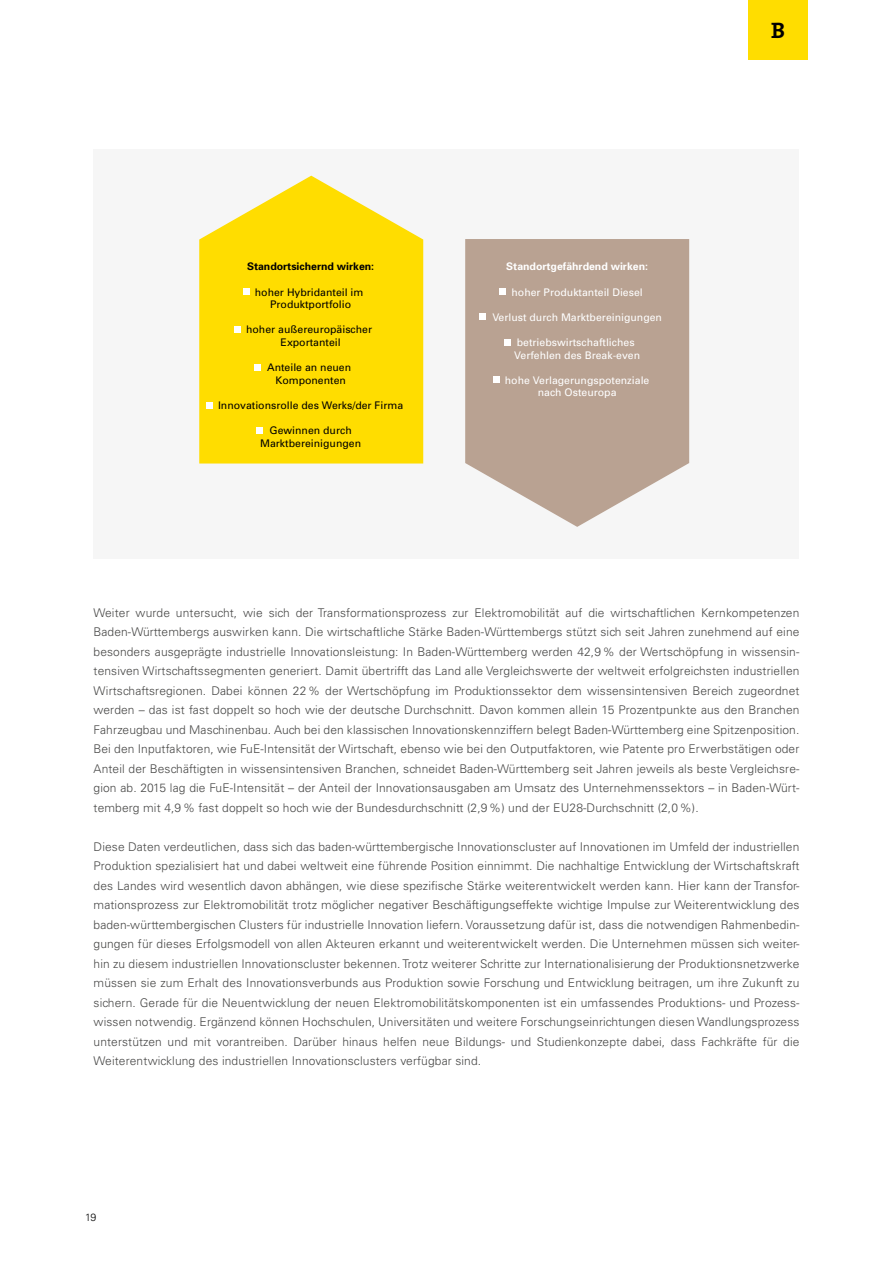
<style>
.page{position:relative;width:893px;height:1263px;background:#fff}
.page>*{position:absolute;margin:0;border:0;box-sizing:border-box;transform-origin:0 0}
.t1{font:22.5px "The Serif Bold Caps";color:#000}
.t2{font:300 12px/19.5px "Univers LT";letter-spacing:.01em;color:#484847;text-align:justify}
.t3{font:10.5px/12.6px "Univers";color:#000;text-align:center}
.t4{font:10.5px/12.6px "Univers";color:#fff}
.t5{font:700 10.5px "Univers";color:#fff}
.t6{font:700 10.5px "Univers";color:#000}
.t7{font:300 10.5px "Univers LT";color:#000}
</style>
<div class="page">
<div style="left:94px;top:149px;width:705px;height:409px;background:#f6f6f6"></div>
<svg style="left:199px;top:176px;width:224px;height:287px;background:#fddf1c"></svg>
<svg style="left:465px;top:239px;width:224px;height:288px;background:#bfab9d"></svg>
<div style="left:243px;top:288px;width:6px;height:7px;background:#fff"></div>
<div style="left:499px;top:288px;width:7px;height:7px;background:#fff"></div>
<div style="left:479px;top:313px;width:6px;height:7px;background:#fff"></div>
<div style="left:504px;top:339px;width:7px;height:6px;background:#fff"></div>
<svg style="left:493px;top:377px;width:6px;height:6px"></svg>
<div style="left:234px;top:326px;width:7px;height:7px;background:#fff"></div>
<div style="left:255px;top:364px;width:6px;height:7px;background:#fff"></div>
<svg style="left:207px;top:402px;width:6px;height:6px"></svg>
<div style="left:256px;top:427px;width:7px;height:7px;background:#fff"></div>
<div style="left:748px;top:0;width:60px;height:60px;background:#fd0"></div>
<p class="t6" style="left:247px;top:260px;width:129px">Standortsichernd wirken:</p>
<p class="t3" style="left:255px;top:285px;width:110px">hoher Hybridanteil im<br>Produktportfolio</p>
<p class="t3" style="left:246px;top:323px;width:128px">hoher außereuropäischer<br>Exportanteil</p>
<p class="t3" style="left:267px;top:361px;width:86px">Anteile an neuen<br>Komponenten</p>
<p class="t3" style="left:218px;top:399px;width:187px">Innovationsrolle des Werks/der Firma</p>
<p class="t3" style="left:260px;top:424px;width:102px">Gewinnen durch<br>Marktbereinigungen</p>
<p class="t5" style="left:506px;top:260px;width:143px">Standortgefährdend wirken:</p>
<p class="t4" style="left:512px;top:285px;width:133px">hoher Produktanteil Diesel</p>
<p class="t4" style="left:492px;top:311px;width:171px">Verlust durch Marktbereinigungen</p>
<p class="t4" style="left:514px;top:336px;width:127px">betriebswirtschaftliches<br>Verfehlen des Break-even</p>
<p class="t4" style="left:505px;top:374px;width:146px;text-align:center">hohe Verlagerungspotenziale nach Osteuropa</p>
<h1 class="t1" style="left:771px;top:11px;width:15px">B</h1>
<p class="t2" style="left:94px;top:603px;width:707px">Weiter wurde untersucht, wie sich der Transformationsprozess zur Elektromobilität auf die wirtschaftlichen Kernkompetenzen Baden-Württembergs auswirken kann. Die wirtschaftliche Stärke Baden-Württembergs stützt sich seit Jahren zunehmend auf eine besonders ausgeprägte industrielle Innovationsleistung: In Baden-Württemberg werden 42,9% der Wertschöpfung in wissensin&shy;tensiven Wirtschaftssegmenten generiert. Damit übertrifft das Land alle Vergleichswerte der weltweit erfolgreichsten industriellen Wirtschaftsregionen. Dabei können 22% der Wertschöpfung im Produktionssektor dem wissensintensiven Bereich zugeordnet werden – das ist fast doppelt so hoch wie der deutsche Durchschnitt. Davon kommen allein 15 Prozentpunkte aus den Branchen Fahrzeugbau und Maschinenbau. Auch bei den klassischen Innovationskennziffern belegt Baden-Württemberg eine Spitzenposition.<br>Bei den Inputfaktoren, wie FuE-Intensität der Wirtschaft, ebenso wie bei den Outputfaktoren, wie Patente pro Erwerbstätigen oder Anteil der Beschäftigten in wissensintensiven Branchen, schneidet Baden-Württemberg seit Jahren jeweils als beste Vergleichsre&shy;gion ab. 2015 lag die FuE-Intensität – der Anteil der Innovationsausgaben am Umsatz des Unternehmenssektors – in Baden-Würt&shy;temberg mit 4,9% fast doppelt so hoch wie der Bundesdurchschnitt (2,9%) und der EU28-Durchschnitt (2,0%).</p>
<p class="t2" style="left:94px;top:837px;width:707px">Diese Daten verdeutlichen, dass sich das baden-württembergische Innovationscluster auf Innovationen im Umfeld der industriellen Produktion spezialisiert hat und dabei weltweit eine führende Position einnimmt. Die nachhaltige Entwicklung der Wirtschaftskraft des Landes wird wesentlich davon abhängen, wie diese spezifische Stärke weiterentwickelt werden kann. Hier kann der Transfor&shy;mationsprozess zur Elektromobilität trotz möglicher negativer Beschäftigungseffekte wichtige Impulse zur Weiterentwicklung des baden-württembergischen Clusters für industrielle Innovation liefern. Voraussetzung dafür ist, dass die notwendigen Rahmenbedin&shy;gungen für dieses Erfolgsmodell von allen Akteuren erkannt und weiterentwickelt werden. Die Unternehmen müssen sich weiter&shy;hin zu diesem industriellen Innovationscluster bekennen. Trotz weiterer Schritte zur Internationalisierung der Produktionsnetzwerke müssen sie zum Erhalt des Innovationsverbunds aus Produktion sowie Forschung und Entwicklung beitragen, um ihre Zukunft zu sichern. Gerade für die Neuentwicklung der neuen Elektromobilitätskomponenten ist ein umfassendes Produktions- und Prozess&shy;wissen notwendig. Ergänzend können Hochschulen, Universitäten und weitere Forschungseinrichtungen diesen Wandlungsprozess unterstützen und mit vorantreiben. Darüber hinaus helfen neue Bildungs- und Studienkonzepte dabei, dass Fachkräfte für die Weiterentwicklung des industriellen Innovationsclusters verfügbar sind.</p>
<p class="t7" style="left:85px;top:1211px;width:13px">19</p>
</div>
